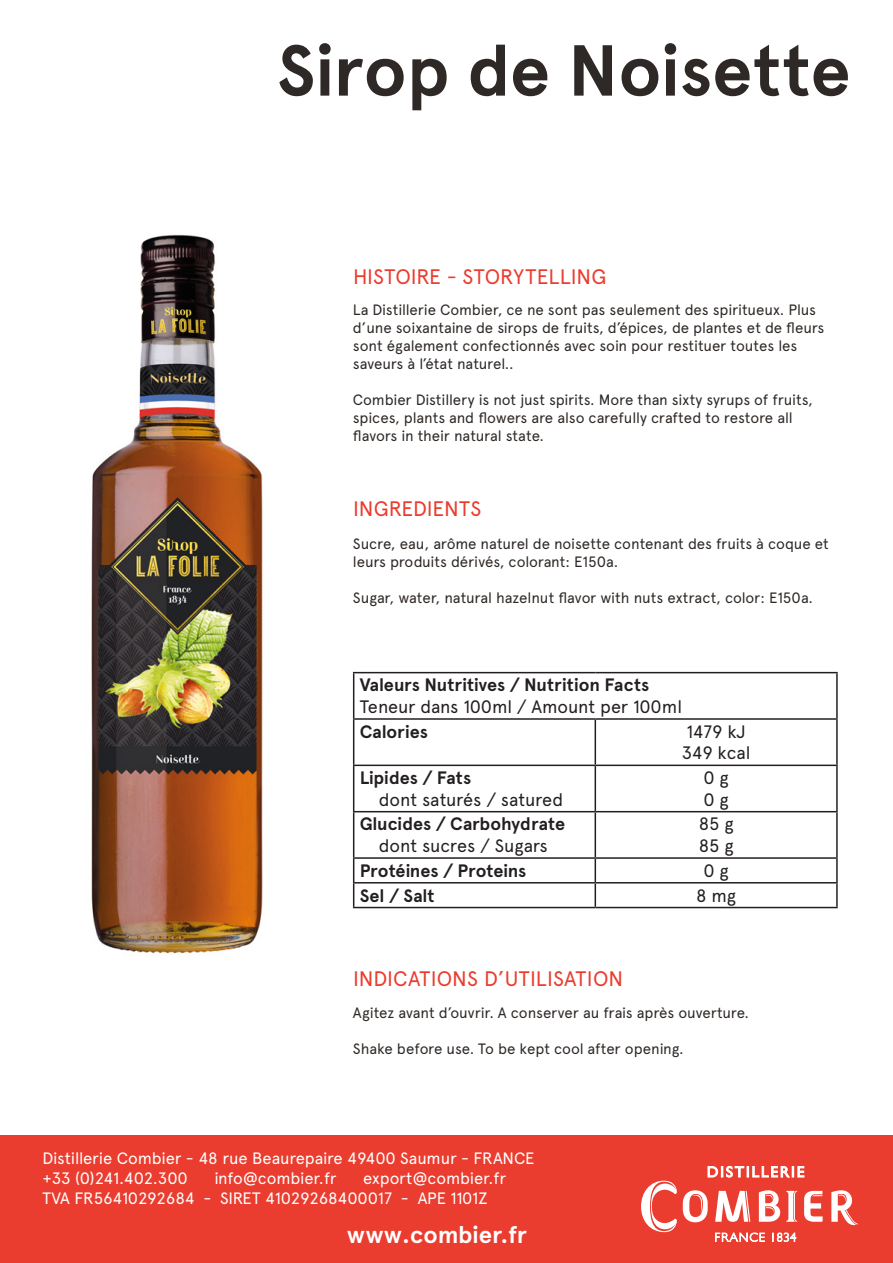
<style>
.page{position:relative;width:893px;height:1263px;background:#fff}
.page>*{position:absolute;margin:0;border:0;box-sizing:border-box;transform-origin:0 0}
.t1{font:700 72px "Apercu";color:#2e2926}
.t2{font:700 24px "Apercu";letter-spacing:-.005em;color:#fff}
.t3{font:21px "Apercu";color:#ea3d2f}
.t4{font:700 18px "Apercu";color:#231f20}
.t5{font:18px "Apercu";letter-spacing:-.005em;color:#231f20}
.t6{font:16.5px "Apercu";letter-spacing:-.01em;color:#fff}
.t7{font:15px/18px "Apercu";letter-spacing:-.01em;color:#2e2926}
</style>
<div class="page">
<img style="left:91px;top:234px;width:172px;height:720px">
<div style="left:0;top:1135px;width:893px;height:128px;background:#ea3d2f"></div>
<hr style="left:353px;top:672px;width:242px;height:1px;background:#231f20">
<hr style="left:353px;top:673px;width:1px;height:45px;background:#231f20">
<hr style="left:595px;top:672px;width:243px;height:1px;background:#231f20">
<hr style="left:836px;top:673px;width:2px;height:45px;background:#231f20">
<hr style="left:353px;top:718px;width:242px;height:2px;background:#231f20">
<hr style="left:353px;top:720px;width:1px;height:44px;background:#231f20">
<hr style="left:595px;top:718px;width:243px;height:2px;background:#231f20">
<hr style="left:595px;top:720px;width:1px;height:44px;background:#231f20">
<hr style="left:836px;top:720px;width:2px;height:44px;background:#231f20">
<hr style="left:353px;top:764px;width:242px;height:2px;background:#231f20">
<hr style="left:353px;top:766px;width:1px;height:45px;background:#231f20">
<hr style="left:595px;top:764px;width:243px;height:2px;background:#231f20">
<hr style="left:595px;top:766px;width:1px;height:45px;background:#231f20">
<hr style="left:836px;top:766px;width:2px;height:45px;background:#231f20">
<hr style="left:353px;top:811px;width:242px;height:1px;background:#231f20">
<hr style="left:353px;top:812px;width:1px;height:45px;background:#231f20">
<hr style="left:595px;top:811px;width:243px;height:1px;background:#231f20">
<hr style="left:595px;top:812px;width:1px;height:45px;background:#231f20">
<hr style="left:836px;top:812px;width:2px;height:45px;background:#231f20">
<hr style="left:353px;top:857px;width:242px;height:2px;background:#231f20">
<hr style="left:595px;top:857px;width:243px;height:2px;background:#231f20">
<hr style="left:836px;top:859px;width:2px;height:23px;background:#231f20">
<hr style="left:353px;top:882px;width:242px;height:1px;background:#231f20">
<svg style="left:353px;top:859px;width:1px;height:48px"></svg>
<hr style="left:595px;top:882px;width:243px;height:1px;background:#231f20">
<svg style="left:595px;top:859px;width:1px;height:48px"></svg>
<hr style="left:836px;top:883px;width:2px;height:24px;background:#231f20">
<hr style="left:353px;top:907px;width:242px;height:1px;background:#231f20">
<hr style="left:595px;top:907px;width:243px;height:1px;background:#231f20">
<svg style="left:786px;top:1191px;width:11px;height:31px"></svg>
<svg style="left:683px;top:1190px;width:25px;height:32px"></svg>
<svg style="left:804px;top:1191px;width:19px;height:31px"></svg>
<svg style="left:715px;top:1191px;width:35px;height:31px"></svg>
<svg style="left:759px;top:1190px;width:21px;height:32px"></svg>
<svg style="left:641px;top:1180px;width:36px;height:52px"></svg>
<svg style="left:831px;top:1190px;width:27px;height:35px"></svg>
<svg style="left:715px;top:1233px;width:50px;height:8px"></svg>
<svg style="left:772px;top:1233px;width:24px;height:8px"></svg>
<svg style="left:708px;top:1166px;width:96px;height:11px"></svg>
<p class="t1" style="left:277px;top:27px;width:575px">Sirop de Noisette</p>
<p class="t3" style="left:353px;top:264px;width:255px">HISTOIRE - STORYTELLING</p>
<p class="t7" style="left:353px;top:301px;width:473px">La Distillerie Combier, ce ne sont pas seulement des spiritueux. Plus d’une soixantaine de sirops de fruits, d’épices, de plantes et de fleurs sont également confectionnés avec soin pour restituer toutes les saveurs à l’état naturel..</p>
<p class="t7" style="left:353px;top:391px;width:461px">Combier Distillery is not just spirits. More than sixty syrups of fruits, spices, plants and flowers are also carefully crafted to restore all flavors in their natural state.</p>
<p class="t3" style="left:353px;top:496px;width:130px">INGREDIENTS</p>
<p class="t7" style="left:353px;top:534px;width:477px">Sucre, eau, arôme naturel de noisette contenant des fruits à coque et leurs produits dérivés, colorant: E150a.</p>
<p class="t7" style="left:353px;top:588px;width:462px">Sugar, water, natural hazelnut flavor with nuts extract, color: E150a.</p>
<p class="t4" style="left:360px;top:674px;width:291px">Valeurs Nutritives / Nutrition Facts</p>
<p class="t5" style="left:360px;top:696px;width:324px">Teneur dans 100ml / Amount per 100ml</p>
<p class="t4" style="left:360px;top:720px;width:70px">Calories</p>
<p class="t5" style="left:687px;top:721px;width:61px">1479 kJ</p>
<p class="t5" style="left:682px;top:742px;width:70px">349 kcal</p>
<p class="t4" style="left:360px;top:767px;width:113px">Lipides / Fats</p>
<p class="t5" style="left:379px;top:789px;width:186px">dont saturés / satured</p>
<p class="t5" style="left:703px;top:767px;width:27px">0 g</p>
<p class="t5" style="left:703px;top:789px;width:27px">0 g</p>
<p class="t4" style="left:360px;top:813px;width:207px">Glucides / Carbohydrate</p>
<p class="t5" style="left:379px;top:835px;width:170px">dont sucres / Sugars</p>
<p class="t5" style="left:699px;top:813px;width:36px">85 g</p>
<p class="t5" style="left:699px;top:835px;width:36px">85 g</p>
<p class="t4" style="left:360px;top:860px;width:168px">Protéines / Proteins</p>
<p class="t5" style="left:703px;top:860px;width:27px">0 g</p>
<p class="t4" style="left:360px;top:884px;width:76px">Sel / Salt</p>
<p class="t5" style="left:696px;top:884px;width:41px">8 mg</p>
<p class="t3" style="left:353px;top:966px;width:271px">INDICATIONS D’UTILISATION</p>
<p class="t7" style="left:353px;top:1004px;width:398px">Agitez avant d’ouvrir. A conserver au frais après ouverture.</p>
<p class="t7" style="left:353px;top:1040px;width:332px">Shake before use. To be kept cool after opening.</p>
<p class="t6" style="left:43px;top:1148px;width:494px">Distillerie Combier - 48 rue Beaurepaire 49400 Saumur - FRANCE</p>
<p class="t6" style="left:43px;top:1168px;width:147px">+33 (0)241.402.300</p>
<p class="t6" style="left:214px;top:1168px;width:124px">info@combier.fr</p>
<p class="t6" style="left:363px;top:1168px;width:145px">export@combier.fr</p>
<p class="t6" style="left:43px;top:1188px;width:446px">TVA FR56410292684 - SIRET 41029268400017 - APE 1101Z</p>
<p class="t2" style="left:347px;top:1220px;width:181px">www.combier.fr</p>
</div>
